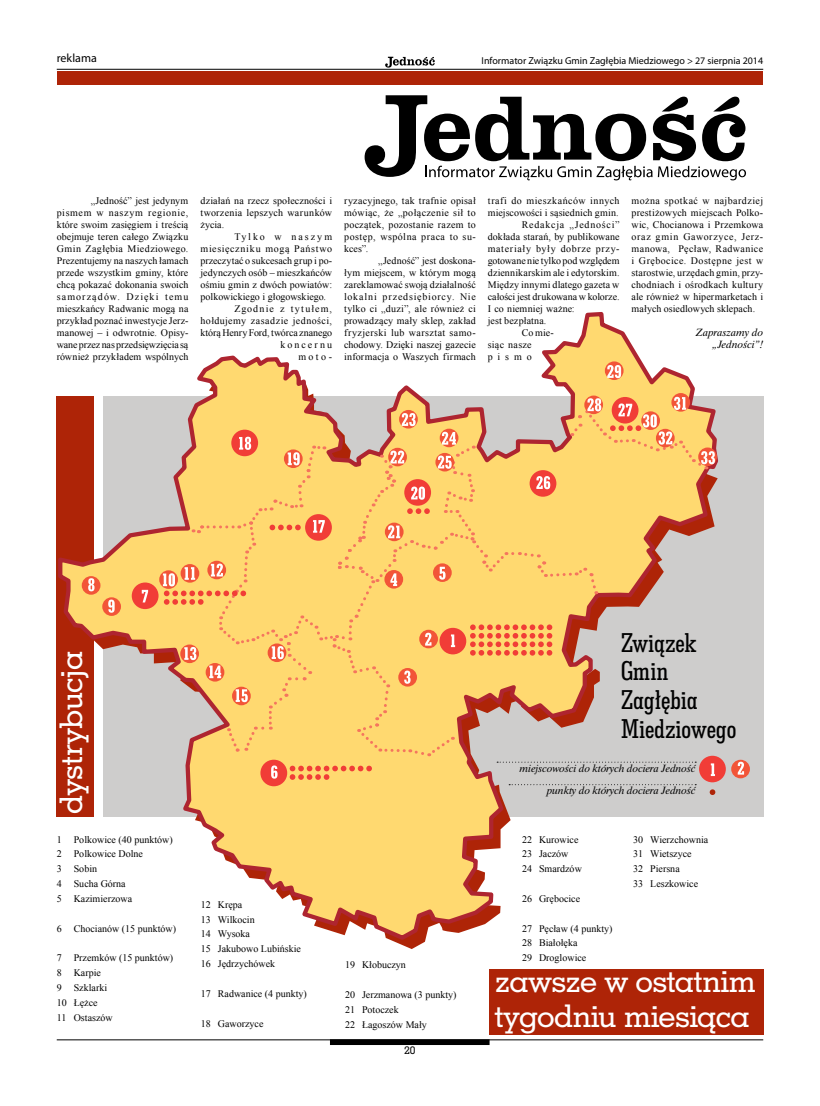
<style>
.page{position:relative;width:820px;height:1106px;background:#fff}
.page>*{position:absolute;margin:0;border:0;box-sizing:border-box;transform-origin:0 0}
.t1{font:29px/34.8px "Geo Slab 703 Md PL";letter-spacing:-.015em;color:#fff}
.t2{font:24px/28.8px "Geo Slab 703 Md Cn PL";letter-spacing:-.005em;color:#000}
.t3{font:12px "Myriad Pro";color:#000}
.t4{font:10px/12px "Times New Roman";color:#000}
.t5{font:italic 10px/12px "Dutch 801 Rm PL";color:#000;text-align:right}
.t6{font:10px "Myriad Pro";color:#000}
.t7{font:10px "Times New Roman";letter-spacing:.065em;color:#000}
.t8{font:10px "Times New Roman";letter-spacing:.045em;color:#000}
.t9{font:10px "Times New Roman";letter-spacing:.05em;color:#000}
.t10{font:10px "Times New Roman";letter-spacing:.07em;color:#000}
.t11{font:10px "Times New Roman";letter-spacing:.11em;color:#000}
.t12{font:10px "Times New Roman";letter-spacing:.195em;color:#000}
.t13{font:10px "Times New Roman";letter-spacing:.03em;color:#000}
.t14{font:10px "Times New Roman";letter-spacing:.2em;color:#000}
.t15{font:10px "Geo Slab 703 Md PL";color:#000}
</style>
<div class="page">
<hr style="left:57px;top:69px;width:706px;height:1px;background:#000">
<svg style="left:385px;top:57px;width:49px;height:11px"></svg>
<hr style="left:57px;top:1039px;width:706px;height:1px;background:#000">
<div style="left:330px;top:1039px;width:159px;height:6px;border:2px solid #000"></div>
<div style="left:489px;top:969px;width:274px;height:66px;background:#ae2407"></div>
<div style="left:103px;top:397px;width:660px;height:419px;background:#cecdcc"></div>
<svg style="left:364px;top:95px;width:381px;height:85px"></svg>
<div style="left:57px;top:71px;width:705px;height:13px;background:#ae2407"></div>
<svg style="left:56px;top:312px;width:664px;height:630px"></svg>
<svg style="left:584px;top:395px;width:18px;height:19px"></svg>
<svg style="left:604px;top:361px;width:19px;height:19px"></svg>
<svg style="left:671px;top:393px;width:18px;height:18px"></svg>
<div style="left:698px;top:447px;width:18px;height:19px;background:#f25538;border-radius:50%"></div>
<div style="left:132px;top:582px;width:26px;height:27px;background:#f13d37;border-radius:50%"></div>
<div style="left:102px;top:597px;width:19px;height:19px;background:#f25538;border-radius:50%"></div>
<div style="left:82px;top:576px;width:18px;height:18px;background:#f25538;border-radius:50%"></div>
<svg style="left:159px;top:570px;width:19px;height:19px"></svg>
<svg style="left:607px;top:365px;width:14px;height:13px"></svg>
<svg style="left:108px;top:599px;width:7px;height:13px"></svg>
<svg style="left:88px;top:578px;width:6px;height:13px"></svg>
<svg style="left:142px;top:590px;width:6px;height:12px"></svg>
<svg style="left:731px;top:759px;width:18px;height:19px"></svg>
<div style="left:698px;top:755px;width:27px;height:27px;background:#f13d37;border-radius:50%"></div>
<svg style="left:737px;top:761px;width:6px;height:13px"></svg>
<svg style="left:163px;top:397px;width:552px;height:398px"></svg>
<p class="t3" style="left:57px;top:51px;width:42px">reklama</p>
<p class="t6" style="left:481px;top:55px;width:283px">Informator Związku Gmin Zagłębia Miedziowego &gt; 27 sierpnia 2014</p>
<p class="t4" style="left:57px;top:194px;width:133px;text-align:justify;text-indent:34px">„Jedność” jest jedynym pismem w naszym regionie, które swoim zasięgiem i treścią obejmuje teren całego Związku Gmin Zagłębia Miedziowego.<br>Prezentujemy na naszych łamach przede wszystkim gminy, które chcą pokazać dokonania swoich samorządów. Dzięki temu mieszkańcy Radwanic mogą na przykład poznać inwestycje Jerz&shy;manowej – i odwrotnie. Opisy&shy;wane przez nas przedsięwzięcia są również przykładem wspólnych</p>
<p class="t4" style="left:200px;top:194px;width:133px;text-align:justify">działań na rzecz społeczności i tworzenia lepszych warunków życia.</p>
<p class="t12" style="left:234px;top:230px;width:99px">Tylko w naszym</p>
<p class="t7" style="left:200px;top:242px;width:133px">miesięczniku mogą Państwo</p>
<p class="t4" style="left:200px;top:254px;width:133px">przeczytać o sukcesach grup i po-</p>
<p class="t4" style="left:200px;top:266px;width:133px">jedynczych osób – mieszkańców</p>
<p class="t4" style="left:200px;top:278px;width:133px">ośmiu gmin z dwóch powiatów:</p>
<p class="t4" style="left:200px;top:290px;width:127px">polkowickiego i głogowskiego.</p>
<p class="t11" style="left:234px;top:302px;width:99px">Zgodnie z tytułem,</p>
<p class="t8" style="left:200px;top:314px;width:133px">hołdujemy zasadzie jedności,</p>
<p class="t4" style="left:200px;top:326px;width:133px">którą Henry Ford, twórca znanego</p>
<p class="t14" style="left:280px;top:338px;width:53px">koncernu</p>
<p class="t4" style="left:298px;top:350px;width:35px">moto-</p>
<p class="t4" style="left:344px;top:194px;width:133px;text-align:justify">ryzacyjnego, tak trafnie opisał mówiąc, że „połączenie sił to początek, pozostanie razem to postęp, wspólna praca to su&shy;kces”.</p>
<p class="t4" style="left:344px;top:254px;width:133px;text-align:justify;text-indent:34px">„Jedność” jest doskona&shy;łym miejscem, w którym mogą zareklamować swoją działalność lokalni przedsiębiorcy. Nie tylko ci „duzi”, ale również ci prowadzący mały sklep, zakład fryzjerski lub warsztat samo&shy;chodowy. Dzięki naszej gazecie informacja o Waszych firmach</p>
<p class="t9" style="left:487px;top:194px;width:133px">trafi do mieszkańców innych</p>
<p class="t4" style="left:487px;top:206px;width:132px">miejscowości i sąsiednich gmin.</p>
<p class="t10" style="left:521px;top:218px;width:99px">Redakcja „Jedności”</p>
<p class="t4" style="left:487px;top:230px;width:133px">dokłada starań, by publikowane</p>
<p class="t7" style="left:487px;top:242px;width:133px">materiały były dobrze przy-</p>
<p class="t4" style="left:487px;top:254px;width:133px">gotowane nie tylko pod względem</p>
<p class="t4" style="left:487px;top:266px;width:133px">dziennikarskim ale i edytorskim.</p>
<p class="t4" style="left:487px;top:278px;width:133px">Między innymi dlatego gazeta w</p>
<p class="t4" style="left:487px;top:290px;width:133px">całości jest drukowana w kolorze.</p>
<p class="t4" style="left:487px;top:302px;width:88px">I co niemniej ważne:</p>
<p class="t4" style="left:487px;top:314px;width:60px">jest bezpłatna.</p>
<p class="t4" style="left:521px;top:326px;width:33px">Co mie-</p>
<p class="t13" style="left:487px;top:338px;width:45px">siąc nasze</p>
<p class="t4" style="left:487px;top:350px;width:45px">pismo</p>
<p class="t4" style="left:631px;top:194px;width:133px;text-align:justify">można spotkać w najbardziej prestiżowych miejscach Polko&shy;wic, Chocianowa i Przemkowa oraz gmin Gaworzyce, Jerz&shy;manowa, Pęcław, Radwanice i Grębocice. Dostępne jest w starostwie, urzędach gmin, przy&shy;chodniach i ośrodkach kultury ale również w hipermarketach i małych osiedlowych sklepach.</p>
<p class="t5" style="left:695px;top:326px;width:69px">Zapraszamy do „Jedności”!</p>
<h1 class="t1" style="left:53px;top:814px;width:164px;rotate:-90deg">dystrybucja</h1>
<p class="t4" style="left:57px;top:831px;width:117px;line-height:14.8px">1 Polkowice (40 punktów)<br>2 Polkowice Dolne<br>3 Sobin<br>4 Sucha Górna<br>5 Kazimierzowa</p>
<p class="t4" style="left:57px;top:922px;width:121px">6 Chocianów (15 punktów)</p>
<p class="t4" style="left:57px;top:950px;width:118px;line-height:14.8px">7 Przemków (15 punktów)<br>8 Karpie<br>9 Szklarki<br>10 Łężce<br>11 Ostaszów</p>
<p class="t4" style="left:201px;top:896px;width:102px;line-height:14.8px">12 Krępa<br>13 Wilkocin<br>14 Wysoka<br>15 Jakubowo Lubińskie<br>16 Jędrzychówek</p>
<p class="t4" style="left:201px;top:987px;width:107px">17 Radwanice (4 punkty)</p>
<p class="t4" style="left:201px;top:1016px;width:64px">18 Gaworzyce</p>
<p class="t4" style="left:345px;top:958px;width:62px">19 Kłobuczyn</p>
<p class="t4" style="left:345px;top:986px;width:113px;line-height:14.8px">20 Jerzmanowa (3 punkty)<br>21 Potoczek<br>22 Łagoszów Mały</p>
<p class="t15" style="left:404px;top:1044px;width:13px">2 0</p>
<h2 class="t2" style="left:621px;top:627px;width:117px">Związek<br>Gmin<br>Zagłębia<br>Miedziowego</h2>
<p class="t5" style="left:519px;top:762px;width:177px">miejscowości do których dociera Jedność</p>
<p class="t5" style="left:547px;top:784px;width:150px">punkty do których dociera Jedność</p>
<p class="t4" style="left:522px;top:831px;width:61px;line-height:14.8px">22 Kurowice<br>23 Jaczów<br>24 Smardzów</p>
<p class="t4" style="left:522px;top:892px;width:60px">26 Grębocice</p>
<p class="t4" style="left:522px;top:920px;width:92px;line-height:14.8px">27 Pęcław (4 punkty)<br>28 Białołęka<br>29 Droglowice</p>
<p class="t4" style="left:633px;top:831px;width:76px;line-height:14.8px">30 Wierzchownia<br>31 Wietszyce<br>32 Piersna<br>33 Leszkowice</p>
<h1 class="t1" style="left:494px;top:963px;width:262px">zawsze w ostatnim tygodniu miesiąca</h1>
</div>
